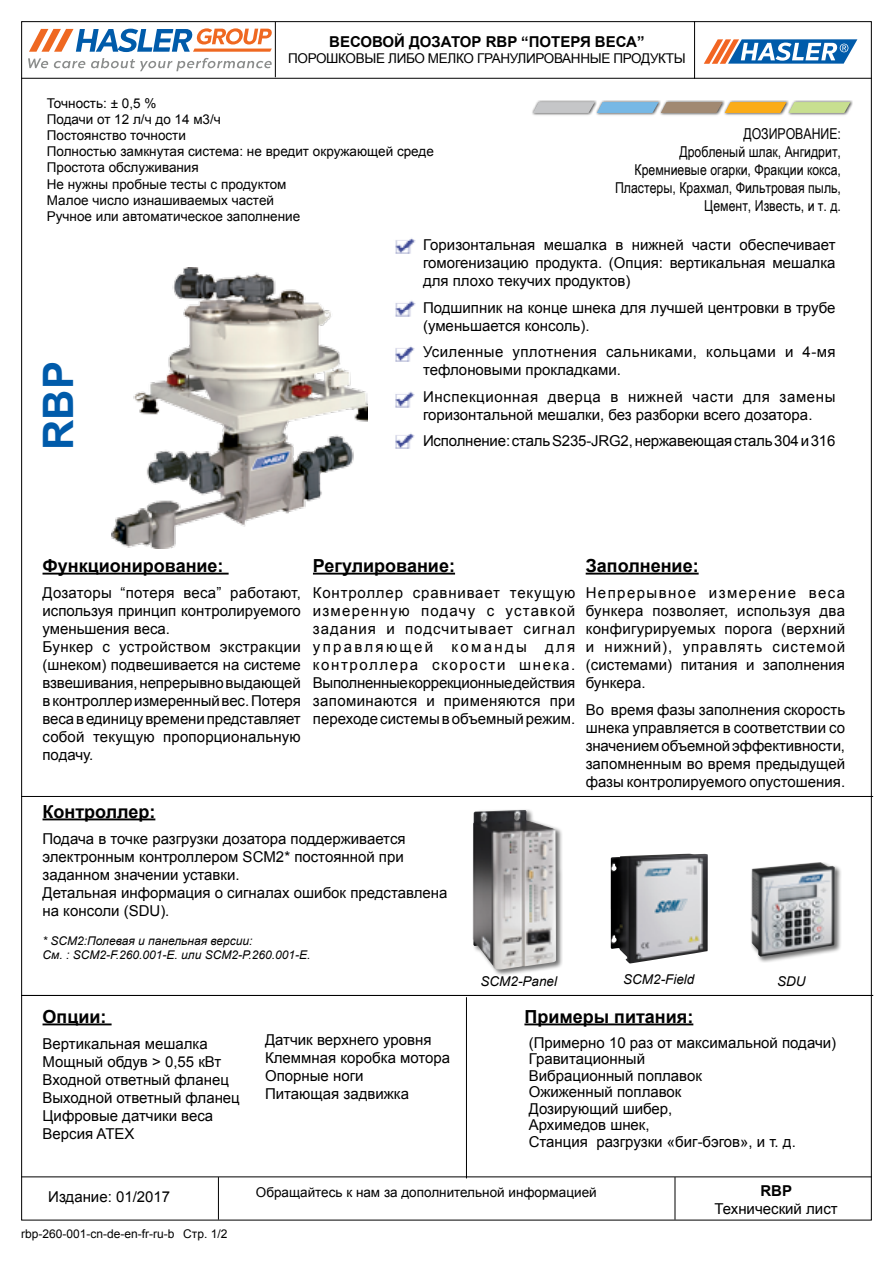
<style>
.page{position:relative;width:893px;height:1263px;background:#fff}
.page>*{position:absolute;margin:0;border:0;box-sizing:border-box;transform-origin:0 0}
.t1{font:700 42px "Arial";color:#005baa}
.t2{font:700 18px "Arial";color:#000}
.t3{font:15px/18px "Arial";color:#000}
.t4{font:15px/18px "Arial Narrow";color:#000;text-align:right}
.t5{font:15px/18px "Arial";letter-spacing:.025em;color:#000}
.t6{font:700 15px "Arial";color:#000}
.t7{font:13.5px/16.2px "Arial";color:#000}
.t8{font:13.5px "Arial";letter-spacing:-.025em;color:#000}
.t9{font:italic 13.5px "Arial";color:#000}
.t10{font:italic 12px/14.4px "Arial";color:#000}
.t11{font:12px "Arial";color:#000}
</style>
<div class="page">
<img style="left:112px;top:268px;width:256px;height:281px">
<hr style="left:21px;top:78px;width:851px;height:1px;background:#000">
<div style="left:531px;top:100px;width:66px;height:16px;background:#000;opacity:.75"></div>
<div style="left:595px;top:100px;width:66px;height:16px;background:#000;opacity:.75"></div>
<div style="left:659px;top:100px;width:66px;height:16px;background:#000;opacity:.75"></div>
<div style="left:723px;top:100px;width:66px;height:16px;background:#000;opacity:.75"></div>
<div style="left:787px;top:100px;width:66px;height:16px;background:#000;opacity:.75"></div>
<svg style="left:533px;top:102px;width:317px;height:11px;background:#bcb996"></svg>
<hr style="left:275px;top:22px;width:1px;height:55px;background:#000">
<svg style="left:28px;top:58px;width:244px;height:13px"></svg>
<svg style="left:29px;top:28px;width:243px;height:24px"></svg>
<hr style="left:694px;top:21px;width:1px;height:58px;background:#000">
<svg style="left:704px;top:39px;width:153px;height:25px"></svg>
<hr style="left:675px;top:1177px;width:1px;height:43px;background:#000">
<hr style="left:218px;top:1177px;width:1px;height:43px;background:#000">
<hr style="left:21px;top:1176px;width:851px;height:1px;background:#000">
<hr style="left:21px;top:796px;width:852px;height:1px;background:#000">
<hr style="left:466px;top:997px;width:1px;height:181px;background:#000">
<div style="left:472px;top:809px;width:90px;height:168px;background:#000;opacity:.55"></div>
<img style="left:473px;top:810px;width:83px;height:160px">
<img style="left:611px;top:854px;width:97px;height:109px">
<div style="left:750px;top:862px;width:92px;height:100px;background:#000;opacity:.55"></div>
<img style="left:751px;top:862px;width:84px;height:95px">
<hr style="left:43px;top:573px;width:186px;height:2px;background:#000">
<hr style="left:586px;top:573px;width:113px;height:2px;background:#000">
<hr style="left:524px;top:1023px;width:169px;height:2px;background:#000">
<hr style="left:43px;top:818px;width:112px;height:2px;background:#000">
<hr style="left:313px;top:573px;width:142px;height:2px;background:#000">
<img style="left:395px;top:238px;width:21px;height:16px">
<img style="left:395px;top:300px;width:21px;height:17px">
<img style="left:395px;top:346px;width:20px;height:16px">
<img style="left:395px;top:391px;width:20px;height:17px">
<img style="left:395px;top:433px;width:20px;height:16px">
<hr style="left:43px;top:1023px;width:69px;height:2px;background:#000">
<hr style="left:21px;top:995px;width:852px;height:1px;background:#000">
<p class="t6" style="left:329px;top:32px;width:317px">ВЕСОВОЙ ДОЗАТОР RBP “ПОТЕРЯ ВЕСА”</p>
<p class="t8" style="left:288px;top:50px;width:399px">ПОРОШКОВЫЕ ЛИБО МЕЛКО ГРАНУЛИРОВАННЫЕ ПРОДУКТЫ</p>
<p class="t7" style="left:47px;top:95px;width:389px">Точность: ± 0,5 %<br>Подачи от 12 л/ч до 14 м3/ч<br>Постоянство точности<br>Полностью замкнутая система: не вредит окружающей среде<br>Простота обслуживания<br>Не нужны пробные тесты с продуктом<br>Малое число изнашиваемых частей<br>Ручное или автоматическое заполнение</p>
<p class="t3" style="left:423px;top:236px;width:414px;text-align:justify">Горизонтальная мешалка в нижней части обеспечивает гомогенизацию продукта. (Опция: вертикальная мешалка для плохо текучих продуктов)</p>
<p class="t3" style="left:423px;top:299px;width:414px">Подшипник на конце шнека для лучшей центровки в трубе (уменьшается консоль).</p>
<p class="t5" style="left:423px;top:343px;width:414px">Усиленные уплотнения сальниками, кольцами и 4-мя тефлоновыми прокладками.</p>
<p class="t3" style="left:423px;top:388px;width:414px">Инспекционная дверца в нижней части для замены горизонтальной мешалки, без разборки всего дозатора.</p>
<p class="t3" style="left:423px;top:432px;width:414px">Исполнение: сталь S235-JRG2, нержавеющая сталь 304 и 316</p>
<p class="t4" style="left:615px;top:124px;width:228px">ДОЗИРОВАНИЕ:<br>Дробленый шлак, Ангидрит,<br>Кремниевые огарки, Фракции кокса,<br>Пластеры, Крахмал, Фильтровая пыль,<br>Цемент, Известь, и т. д.</p>
<h1 class="t1" style="left:30px;top:450px;width:90px;rotate:-90deg">RBP</h1>
<p class="t2" style="left:43px;top:553px;width:183px">Функционирование:</p>
<p class="t3" style="left:43px;top:584px;width:260px">Дозаторы “потеря веса” работают, используя принцип контролируемого уменьшения веса.<br>Бункер с устройством экстракции (шнеком) подвешивается на системе взвешивания, непрерывно выдающей в контроллер измеренный вес. Потеря веса в единицу времени представляет собой текущую пропорциональную подачу.</p>
<p class="t2" style="left:313px;top:553px;width:144px">Регулирование:</p>
<p class="t3" style="left:313px;top:584px;width:264px;text-align:justify">Контроллер сравнивает текущую измеренную подачу с уставкой задания и подсчитывает сигнал управляющей команды для контроллера скорости шнека.<br>Выполненные коррекционные действия запоминаются и применяются при переходе системы в объемный режим.</p>
<p class="t2" style="left:43px;top:799px;width:114px">Контроллер:</p>
<p class="t3" style="left:43px;top:830px;width:406px">Подача в точке разгрузки дозатора поддерживается электронным контроллером SCM2* постоянной при заданном значении уставки.<br>Детальная информация о сигналах ошибок представлена на консоли (SDU).</p>
<p class="t10" style="left:43px;top:934px;width:270px">* SCM2:Полевая и панельная версии:<br>См. : SCM2-F.260.001-E. или SCM2-P.260.001-E.</p>
<p class="t2" style="left:586px;top:553px;width:114px">Заполнение:</p>
<p class="t3" style="left:586px;top:584px;width:261px;text-align:justify">Непрерывное измерение веса бункера позволяет, используя два конфигурируемых порога (верхний и нижний), управлять системой (системами) питания и заполнения бункера.</p>
<p class="t3" style="left:586px;top:701px;width:261px;text-align:justify">Во время фазы заполнения скорость шнека управляется в соответствии со значением объемной эффективности, запомненным во время предыдущей фазы контролируемого опустошения.</p>
<p class="t2" style="left:43px;top:1004px;width:66px">Опции:</p>
<p class="t3" style="left:43px;top:1035px;width:199px">Вертикальная мешалка<br>Мощный обдув &gt; 0,55 кВт<br>Входной ответный фланец<br>Выходной ответный фланец<br>Цифровые датчики веса<br>Версия ATEX</p>
<p class="t3" style="left:265px;top:1031px;width:187px">Датчик верхнего уровня<br>Клеммная коробка мотора<br>Опорные ноги<br>Питающая задвижка</p>
<p class="t9" style="left:480px;top:972px;width:78px">SCM2-Panel</p>
<p class="t9" style="left:623px;top:970px;width:73px">SCM2-Field</p>
<p class="t9" style="left:777px;top:972px;width:30px">SDU</p>
<p class="t2" style="left:524px;top:1004px;width:170px">Примеры питания:</p>
<p class="t3" style="left:529px;top:1034px;width:309px;line-height:16.5px">(Примерно 10 раз от максимальной подачи)<br>Гравитационный<br>Вибрационный поплавок<br>Ожиженный поплавок<br>Дозирующий шибер,<br>Архимедов шнек,<br>Станция разгрузки «биг-бэгов», и т. д.</p>
<p class="t3" style="left:48px;top:1187px;width:123px">Издание: 01/2017</p>
<p class="t11" style="left:21px;top:1225px;width:208px">rbp-260-001-cn-de-en-fr-ru-b Стр. 1/2</p>
<p class="t7" style="left:256px;top:1184px;width:342px">Обращайтесь к нам за дополнительной информацией</p>
<p class="t6" style="left:760px;top:1181px;width:33px">RBP</p>
<p class="t3" style="left:714px;top:1200px;width:125px">Технический лист</p>
</div>
